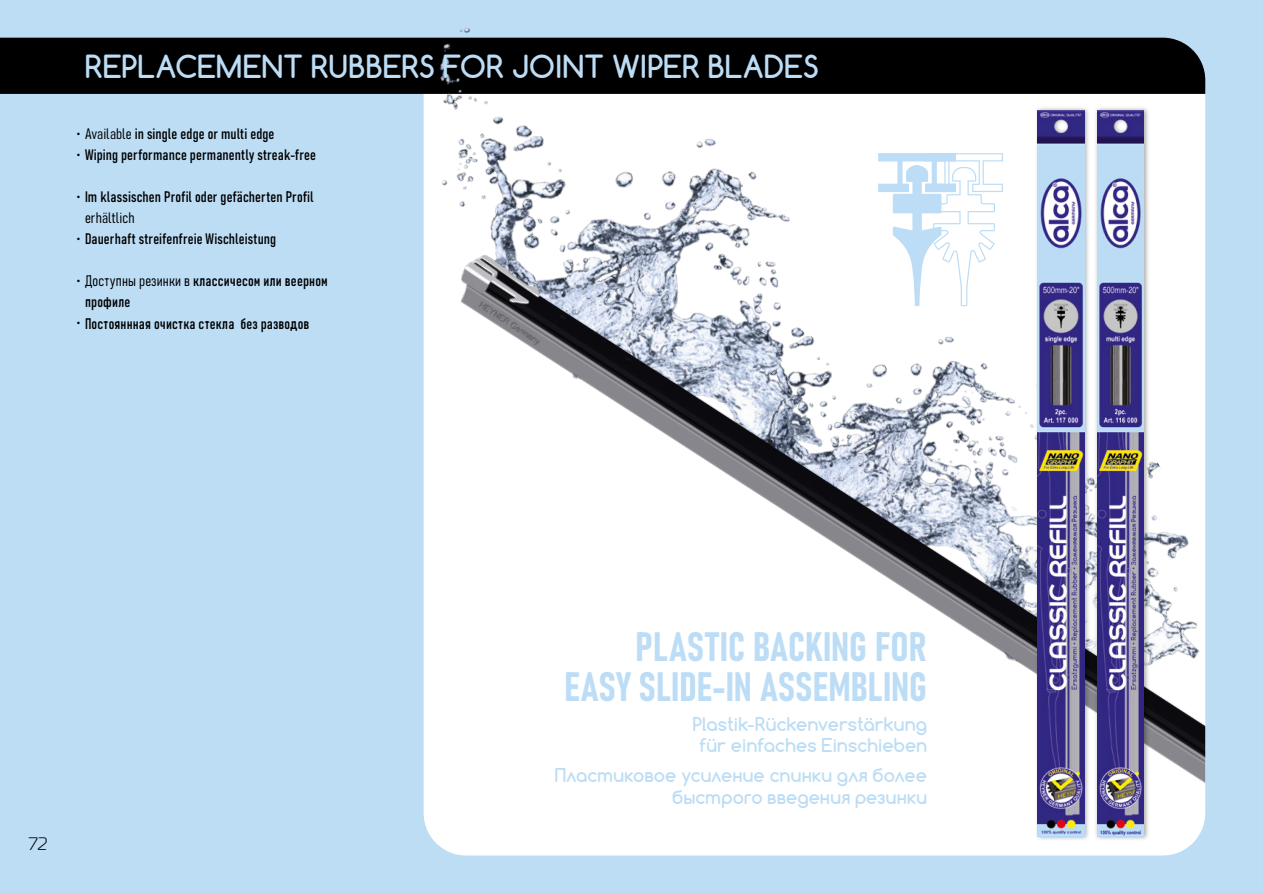
<style>
.page{position:relative;width:1263px;height:893px;background:#fff}
.page>*{position:absolute;margin:0;border:0;box-sizing:border-box;transform-origin:0 0}
.t1{font:40.5px/40.5px "Bahnschrift";letter-spacing:.005em;color:#bcddf5;text-align:right}
.t2{font:700 30px "Comfortaa";color:#bcddf5}
.t3{font:700 18px/21px "Comfortaa";letter-spacing:.01em;color:#bcddf5;text-align:center}
.t4{font:300 18px "Magistral";color:#000}
.t5{font:15px/21px "Bahnschrift";letter-spacing:.01em;color:#000}
.t6{font:10.5px/21px "Comfortaa";color:#000}
</style>
<div class="page">
<div style="left:0;top:0;width:1262px;height:893px;background:#bdddf5"></div>
<svg style="left:1262px;top:0;width:1px;height:128px"></svg>
<div style="left:0;top:38px;width:1205px;height:56px;background:#000"></div>
<img style="left:587px;top:128px;width:676px;height:765px">
<img style="left:124px;top:0;width:1064px;height:739px">
<img style="left:361px;top:255px;width:844px;height:565px">
<div style="left:1034px;top:106px;width:57px;height:735px;background:#000;opacity:.35"></div>
<img style="left:1038px;top:111px;width:46px;height:726px">
<div style="left:1094px;top:106px;width:56px;height:735px;background:#000;opacity:.35"></div>
<img style="left:1097px;top:111px;width:47px;height:726px">
<svg style="left:878px;top:153px;width:125px;height:153px"></svg>
<h2 class="t2" style="left:85px;top:47px;width:735px">REPLACEMENT RUBBERS FOR JOINT WIPER BLADES</h2>
<p class="t5" style="left:85px;top:123px;width:233px">Available in single edge or multi edge<br>Wiping performance permanently streak-free</p>
<p class="t5" style="left:85px;top:186px;width:230px">Im klassischen Profil oder gefächerten Profil erhältlich<br>Dauerhaft streifenfreie Wischleistung</p>
<p class="t5" style="left:85px;top:270px;width:244px">Доступны резинки в классичесом или веерном профиле<br>Постояннная очистка стекла без разводов</p>
<p class="t6" style="left:77px;top:124px;width:6px">• •</p>
<p class="t6" style="left:77px;top:187px;width:6px">•</p>
<p class="t6" style="left:77px;top:229px;width:6px">•</p>
<p class="t6" style="left:77px;top:271px;width:6px">•</p>
<p class="t6" style="left:77px;top:313px;width:6px">•</p>
<p class="t4" style="left:29px;top:833px;width:20px">72</p>
<h1 class="t1" style="left:564px;top:623px;width:364px">PLASTIC BACKING FOR<br>EASY SLIDE-IN ASSEMBLING</h1>
<p class="t3" style="left:693px;top:713px;width:236px">Plastik-Rückenverstärkung für einfaches Einschieben</p>
<p class="t3" style="left:555px;top:764px;width:374px;line-height:21.6px;text-align:right">Пластиковое усиление спинки для более быстрого введения резинки</p>
</div>
